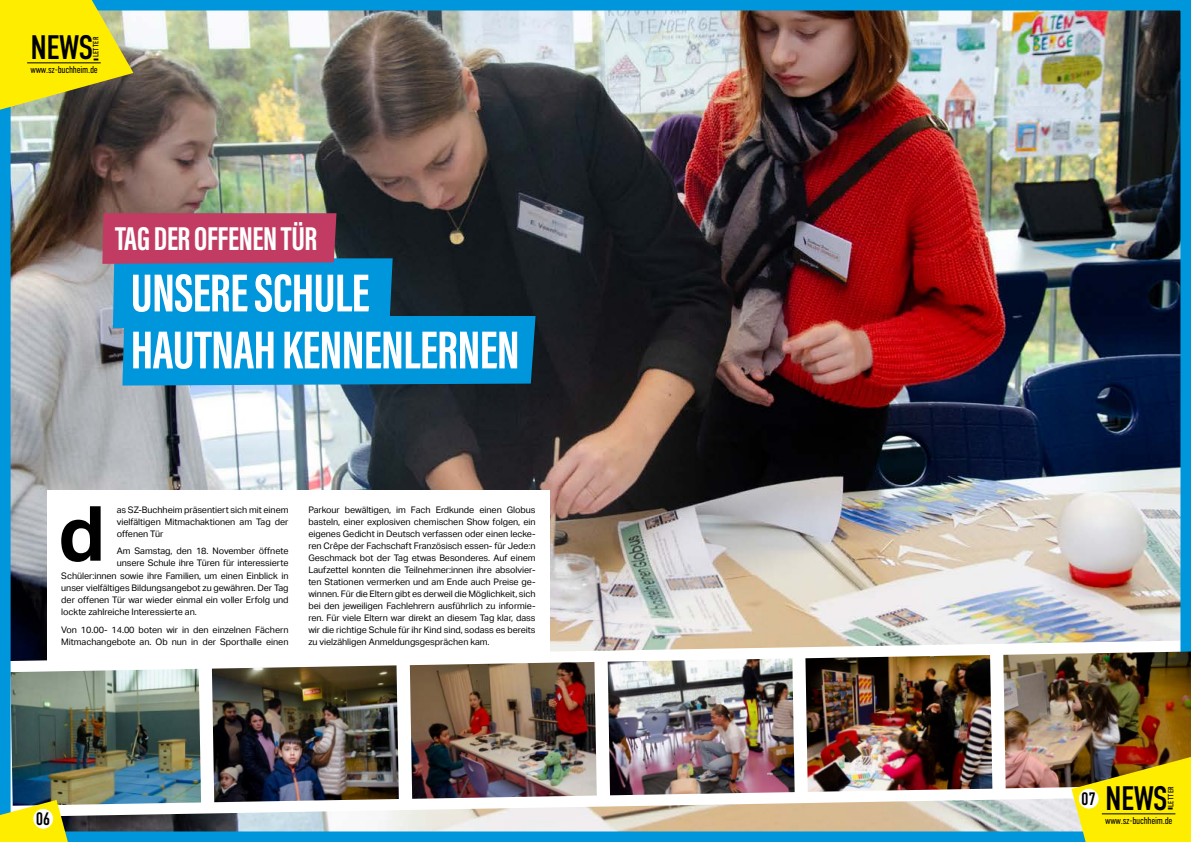
<style>
.page{position:relative;width:1191px;height:842px;background:#fff}
.page>*{position:absolute;margin:0;border:0;box-sizing:border-box;transform-origin:0 0}
.t1{font:700 76.2px "Aktiv Grotesk";color:#000}
.t2{font:700 55px/57px "Acumin Pro Extra Cond";letter-spacing:-.01em;color:#fff}
.t3{font:700 34px "Acumin Pro Extra Cond";letter-spacing:-.01em;color:#fff}
.t4{font:34px "DIN Condensed";letter-spacing:-.015em;color:#000}
.t5{font:18px "DIN Condensed";color:#000}
.t6{font:300 10px "DIN Condensed";letter-spacing:-.025em;color:#000}
.t7{font:9px/12px "Aktiv Grotesk";letter-spacing:-.005em;color:#000;text-align:justify}
.t8{font:7.7px "DIN Condensed";letter-spacing:.05em;color:#000}
</style>
<div class="page">
<img style="left:0;top:0;width:1191px;height:842px">
<svg style="left:102px;top:213px;width:433px;height:173px;background:#286b9b"></svg>
<img style="left:805px;top:655px;width:187px;height:137px">
<img style="left:1003px;top:651px;width:188px;height:137px">
<svg style="left:0;top:0;width:133px;height:110px;background:#d6cd20"></svg>
<svg style="left:0;top:800px;width:85px;height:42px"></svg>
<hr style="left:27px;top:62px;width:74px;height:1px;background:#000">
<svg style="left:1071px;top:755px;width:120px;height:87px;background:#d7c416"></svg>
<h3 class="t4" style="left:30px;top:29px;width:70px">NEWS<sub>-</sub></h3>
<p class="t8" style="left:92px;top:57px;width:22px;rotate:-90deg">LETTER</p>
<p class="t6" style="left:30px;top:64px;width:69px">www.sz-buchheim.de</p>
<h3 class="t3" style="left:115px;top:217px;width:204px">TAG DER OFFENEN TÜR</h3>
<h2 class="t2" style="left:131px;top:264px;width:390px">UNSERE SCHULE<br>HAUTNAH KENNENLERNEN</h2>
<h1 class="t1" style="left:58px;top:490px;width:49px">d</h1>
<p class="t7" style="left:117px;top:504px;width:173px">as SZ-Buchheim präsentiert sich mit einem vielfältigen Mitmachaktionen am Tag der offenen Tür</p>
<p class="t7" style="left:117px;top:545px;width:173px">Am Samstag, den 18. November öffnete</p>
<p class="t7" style="left:117px;top:557px;width:173px">unsere Schule ihre Türen für interessierte</p>
<p class="t7" style="left:61px;top:569px;width:229px">Schüler:innen sowie ihre Familien, um einen Einblick in</p>
<p class="t7" style="left:61px;top:581px;width:229px">unser vielfältiges Bildungsangebot zu gewähren. Der Tag</p>
<p class="t7" style="left:61px;top:594px;width:229px">der offenen Tür war wieder einmal ein voller Erfolg und</p>
<p class="t7" style="left:61px;top:606px;width:137px">lockte zahlreiche Interessierte an.</p>
<p class="t7" style="left:61px;top:623px;width:229px">Von 10.00- 14.00 boten wir in den einzelnen Fächern<br>Mitmachangebote an. Ob nun in der Sporthalle einen</p>
<p class="t7" style="left:308px;top:503px;width:229px">Parkour bewältigen, im Fach Erdkunde einen Globus basteln, einer explosiven chemischen Show folgen, ein eigenes Gedicht in Deutsch verfassen oder einen lecke&shy;ren Crêpe der Fachschaft Französisch essen- für Jede:n Geschmack bot der Tag etwas Besonderes. Auf einem Laufzettel konnten die Teilnehmer:innen ihre absolvier&shy;ten Stationen vermerken und am Ende auch Preise ge&shy;winnen. Für die Eltern gibt es derweil die Möglichkeit, sich bei den jeweiligen Fachlehrern ausführlich zu informie&shy;ren. Für viele Eltern war direkt an diesem Tag klar, dass wir die richtige Schule für ihr Kind sind, sodass es bereits zu vielzähligen Anmeldungsgesprächen kam.</p>
<h3 class="t5" style="left:36px;top:809px;width:16px">06</h3>
<h3 class="t5" style="left:1081px;top:789px;width:16px">07</h3>
<h3 class="t4" style="left:1105px;top:780px;width:70px">NEWS<sub>-</sub></h3>
<p class="t8" style="left:1166px;top:807px;width:22px;rotate:-90deg">LETTER</p>
<p class="t6" style="left:1105px;top:814px;width:69px">www.sz-buchheim.de</p>
</div>
